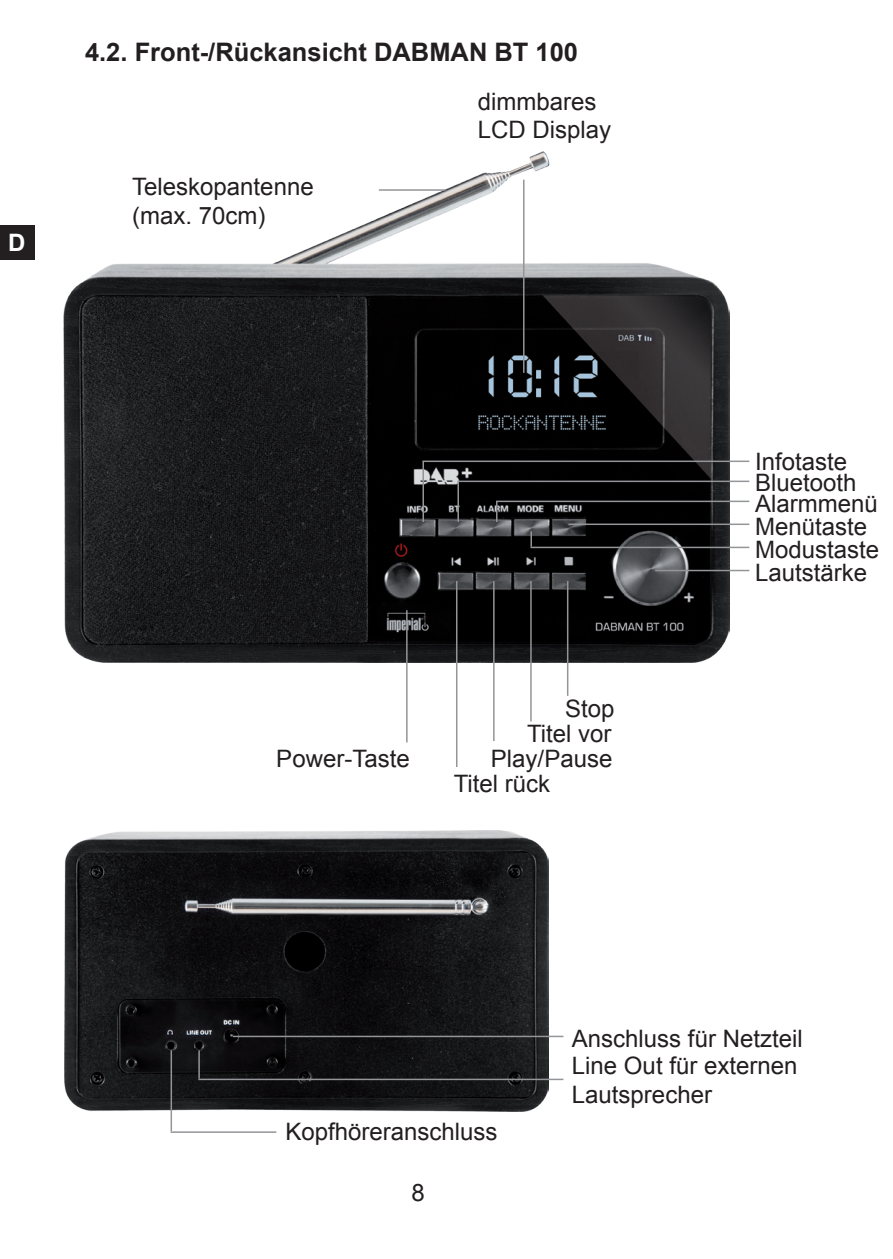
<style>
.page{position:relative;width:893px;height:1259px;background:#fff}
.page>*{position:absolute;margin:0;border:0;box-sizing:border-box;transform-origin:0 0}
.t1{font:700 25.5px "Arial";color:#231f20}
.t2{font:24px/28.8px "Arial";color:#231f20}
.t3{font:700 24px "Arial";color:#fff}
</style>
<div class="page">
<div style="left:0;top:225px;width:34px;height:34px;background:#231f20"></div>
<img style="left:63px;top:151px;width:666px;height:511px">
<hr style="left:379px;top:189px;width:66px;height:2px;background:#939598">
<hr style="left:523px;top:180px;width:1px;height:193px;background:#939598">
<hr style="left:406px;top:610px;width:2px;height:132px;background:#939598">
<hr style="left:496px;top:500px;width:253px;height:2px;background:#939598">
<hr style="left:655px;top:570px;width:94px;height:1px;background:#939598">
<svg style="left:530px;top:531px;width:2px;height:15px"></svg>
<hr style="left:568px;top:523px;width:181px;height:2px;background:#939598">
<img style="left:64px;top:830px;width:484px;height:281px">
<hr style="left:233px;top:1035px;width:330px;height:2px;background:#939598">
<hr style="left:198px;top:1078px;width:365px;height:2px;background:#939598">
<hr style="left:198px;top:1050px;width:2px;height:28px;background:#939598">
<hr style="left:530px;top:546px;width:219px;height:2px;background:#939598">
<svg style="left:496px;top:502px;width:1px;height:20px"></svg>
<hr style="left:457px;top:480px;width:292px;height:2px;background:#939598">
<hr style="left:457px;top:481px;width:2px;height:41px;background:#939598">
<hr style="left:422px;top:460px;width:327px;height:2px;background:#939598">
<hr style="left:422px;top:461px;width:2px;height:61px;background:#939598">
<hr style="left:456px;top:581px;width:1px;height:186px;background:#939598">
<hr style="left:493px;top:581px;width:2px;height:160px;background:#939598">
<hr style="left:530px;top:581px;width:2px;height:140px;background:#939598">
<hr style="left:567px;top:581px;width:1px;height:115px;background:#939598">
<hr style="left:171px;top:1131px;width:105px;height:2px;background:#939598">
<hr style="left:171px;top:1050px;width:1px;height:81px;background:#939598">
<p class="t3" style="left:8px;top:227px;width:19px">D</p>
<p class="t1" style="left:85px;top:35px;width:495px">4.2. Front-/Rückansicht DABMAN BT 100</p>
<p class="t2" style="left:132px;top:172px;width:183px">Teleskopantenne (max. 70cm)</p>
<p class="t2" style="left:478px;top:87px;width:135px">dimmbares<br>LCD Display</p>
<p class="t2" style="left:276px;top:745px;width:135px">Power-Taste</p>
<p class="t2" style="left:565px;top:694px;width:51px">Stop</p>
<p class="t2" style="left:527px;top:720px;width:86px">Titel vor</p>
<p class="t2" style="left:491px;top:745px;width:123px">Play/Pause</p>
<p class="t2" style="left:454px;top:770px;width:98px">Titel rück</p>
<p class="t2" style="left:755px;top:447px;width:94px">Infotaste</p>
<p class="t2" style="left:755px;top:468px;width:103px">Bluetooth</p>
<p class="t2" style="left:755px;top:489px;width:124px">Alarmmenü</p>
<p class="t2" style="left:755px;top:503px;width:114px;line-height:46.2px">Menütaste<br>Lautstärke</p>
<p class="t2" style="left:755px;top:535px;width:126px">Modustaste</p>
<p class="t2" style="left:285px;top:1117px;width:214px">Kopfhöreranschluss</p>
<p class="t2" style="left:412px;top:1178px;width:15px">8</p>
<p class="t2" style="left:572px;top:1024px;width:232px">Anschluss für Netzteil<br>Line Out für externen<br>Lautsprecher</p>
</div>
